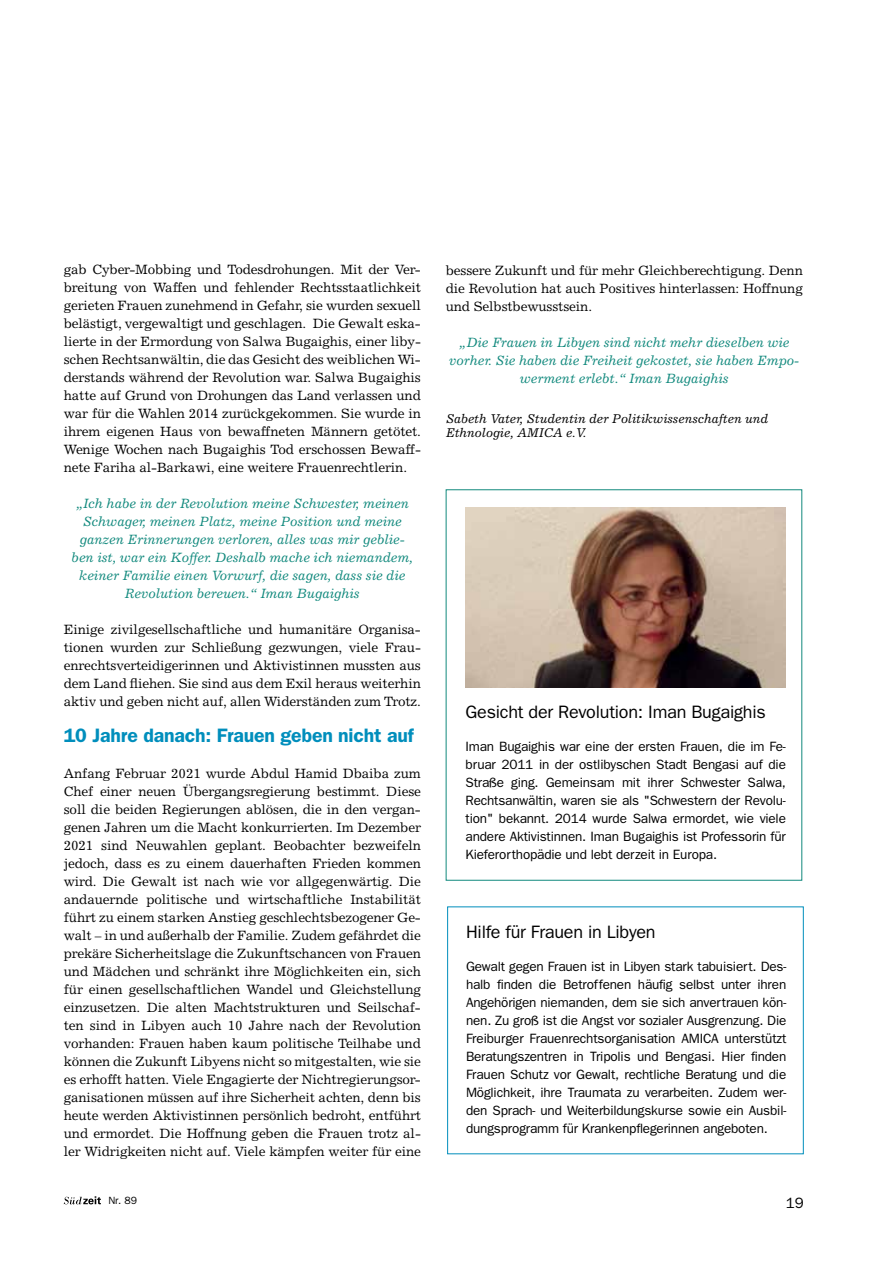
<style>
.page{position:relative;width:893px;height:1263px;background:#fff}
.page>*{position:absolute;margin:0;border:0;box-sizing:border-box;transform-origin:0 0}
.t1{font:600 19.5px "Franklin Gothic";letter-spacing:-.01em;color:#008ebc}
.t2{font:18px "Franklin Gothic";letter-spacing:-.015em;color:#000}
.t3{font:15px "Franklin Gothic";color:#000}
.t4{font:13.5px/18px "Excelsior";letter-spacing:-.01em;color:#000;text-align:justify}
.t5{font:13.5px/18px "Franklin Gothic";letter-spacing:-.015em;color:#000;text-align:justify}
.t6{font:italic 13.5px/18px "Excelsior";letter-spacing:-.01em;color:#11897d;text-align:center}
.t7{font:italic 12.75px/13.5px "Excelsior";letter-spacing:-.01em;color:#000}
.t8{font:10.5px "Franklin Gothic";color:#000}
</style>
<div class="page">
<svg style="left:64px;top:1196px;width:37px;height:8px"></svg>
<div style="left:447px;top:906px;width:357px;height:248px;border:1px solid #008ebc"></div>
<img style="left:465px;top:507px;width:321px;height:180px">
<p class="t4" style="left:64px;top:260px;width:359px">gab Cyber-Mobbing und Todesdrohungen. Mit der Ver&shy;breitung von Waffen und fehlender Rechtsstaatlichkeit gerieten Frauen zunehmend in Gefahr, sie wurden sexuell belästigt, vergewaltigt und geschlagen. Die Gewalt eska&shy;lierte in der Ermordung von Salwa Bugaighis, einer liby&shy;schen Rechtsanwältin, die das Gesicht des weiblichen Wi&shy;derstands während der Revolution war. Salwa Bugaighis hatte auf Grund von Drohungen das Land verlassen und war für die Wahlen 2014 zurückgekommen. Sie wurde in ihrem eigenen Haus von bewaffneten Männern getötet.<br>Wenige Wochen nach Bugaighis Tod erschossen Bewaff&shy;nete Fariha al-Barkawi, eine weitere Frauenrechtlerin.</p>
<p class="t6" style="left:72px;top:494px;width:343px">„Ich habe in der Revolution meine Schwester, meinen Schwager, meinen Platz, meine Position und meine ganzen Erinnerungen verloren, alles was mir geblie&shy;ben ist, war ein Koffer. Deshalb mache ich niemandem, keiner Familie einen Vorwurf, die sagen, dass sie die Revolution bereuen.“ Iman Bugaighis</p>
<p class="t4" style="left:64px;top:620px;width:359px">Einige zivilgesellschaftliche und humanitäre Organisa&shy;tionen wurden zur Schließung gezwungen, viele Frau&shy;enrechtsverteidigerinnen und Aktivistinnen mussten aus dem Land fliehen. Sie sind aus dem Exil heraus weiterhin aktiv und geben nicht auf, allen Widerständen zum Trotz.</p>
<h1 class="t1" style="left:64px;top:724px;width:351px">10 Jahre danach: Frauen geben nicht auf</h1>
<p class="t4" style="left:64px;top:764px;width:359px">Anfang Februar 2021 wurde Abdul Hamid Dbaiba zum Chef einer neuen Übergangsregierung bestimmt. Diese soll die beiden Regierungen ablösen, die in den vergan&shy;genen Jahren um die Macht konkurrierten. Im Dezember 2021 sind Neuwahlen geplant. Beobachter bezweifeln jedoch, dass es zu einem dauerhaften Frieden kommen wird. Die Gewalt ist nach wie vor allgegenwärtig. Die andauernde politische und wirtschaftliche Instabilität führt zu einem starken Anstieg geschlechtsbezogener Ge&shy;walt – in und außerhalb der Familie. Zudem gefährdet die prekäre Sicherheitslage die Zukunftschancen von Frauen und Mädchen und schränkt ihre Möglichkeiten ein, sich für einen gesellschaftlichen Wandel und Gleichstellung einzusetzen. Die alten Machtstrukturen und Seilschaf&shy;ten sind in Libyen auch 10 Jahre nach der Revolution vorhanden: Frauen haben kaum politische Teilhabe und können die Zukunft Libyens nicht so mitgestalten, wie sie es erhofft hatten. Viele Engagierte der Nichtregierungsor&shy;ganisationen müssen auf ihre Sicherheit achten, denn bis heute werden Aktivistinnen persönlich bedroht, entführt und ermordet. Die Hoffnung geben die Frauen trotz al&shy;ler Widrigkeiten nicht auf. Viele kämpfen weiter für eine</p>
<p class="t4" style="left:446px;top:261px;width:359px">bessere Zukunft und für mehr Gleichberechtigung. Denn die Revolution hat auch Positives hinterlassen: Hoffnung und Selbstbewusstsein.</p>
<p class="t6" style="left:449px;top:333px;width:352px">„Die Frauen in Libyen sind nicht mehr dieselben wie vorher. Sie haben die Freiheit gekostet, sie haben Empo&shy;werment erlebt.“ Iman Bugaighis</p>
<p class="t7" style="left:446px;top:412px;width:324px">Sabeth Vater, Studentin der Politikwissenschaften und<br>Ethnologie, AMICA e.V.</p>
<h2 class="t2" style="left:466px;top:702px;width:302px">Gesicht der Revolution: Iman Bugaighis</h2>
<p class="t5" style="left:466px;top:737px;width:322px">Iman Bugaighis war eine der ersten Frauen, die im Fe&shy;bruar 2011 in der ostlibyschen Stadt Bengasi auf die Straße ging. Gemeinsam mit ihrer Schwester Salwa, Rechtsanwältin, waren sie als "Schwestern der Revolu&shy;tion" bekannt. 2014 wurde Salwa ermordet, wie viele andere Aktivistinnen. Iman Bugaighis ist Professorin für Kieferorthopädie und lebt derzeit in Europa.</p>
<h2 class="t2" style="left:466px;top:921px;width:191px">Hilfe für Frauen in Libyen</h2>
<p class="t5" style="left:466px;top:957px;width:322px">Gewalt gegen Frauen ist in Libyen stark tabuisiert. Des&shy;halb finden die Betroffenen häufig selbst unter ihren Angehörigen niemanden, dem sie sich anvertrauen kön&shy;nen. Zu groß ist die Angst vor sozialer Ausgrenzung. Die Freiburger Frauenrechtsorganisation AMICA unterstützt Beratungszentren in Tripolis und Bengasi. Hier finden Frauen Schutz vor Gewalt, rechtliche Beratung und die Möglichkeit, ihre Traumata zu verarbeiten. Zudem wer&shy;den Sprach- und Weiterbildungskurse sowie ein Ausbil&shy;dungsprogramm für Krankenpflegerinnen angeboten.</p>
<p class="t8" style="left:108px;top:1194px;width:30px">Nr. 89</p>
<p class="t3" style="left:786px;top:1194px;width:19px">19</p>
</div>
